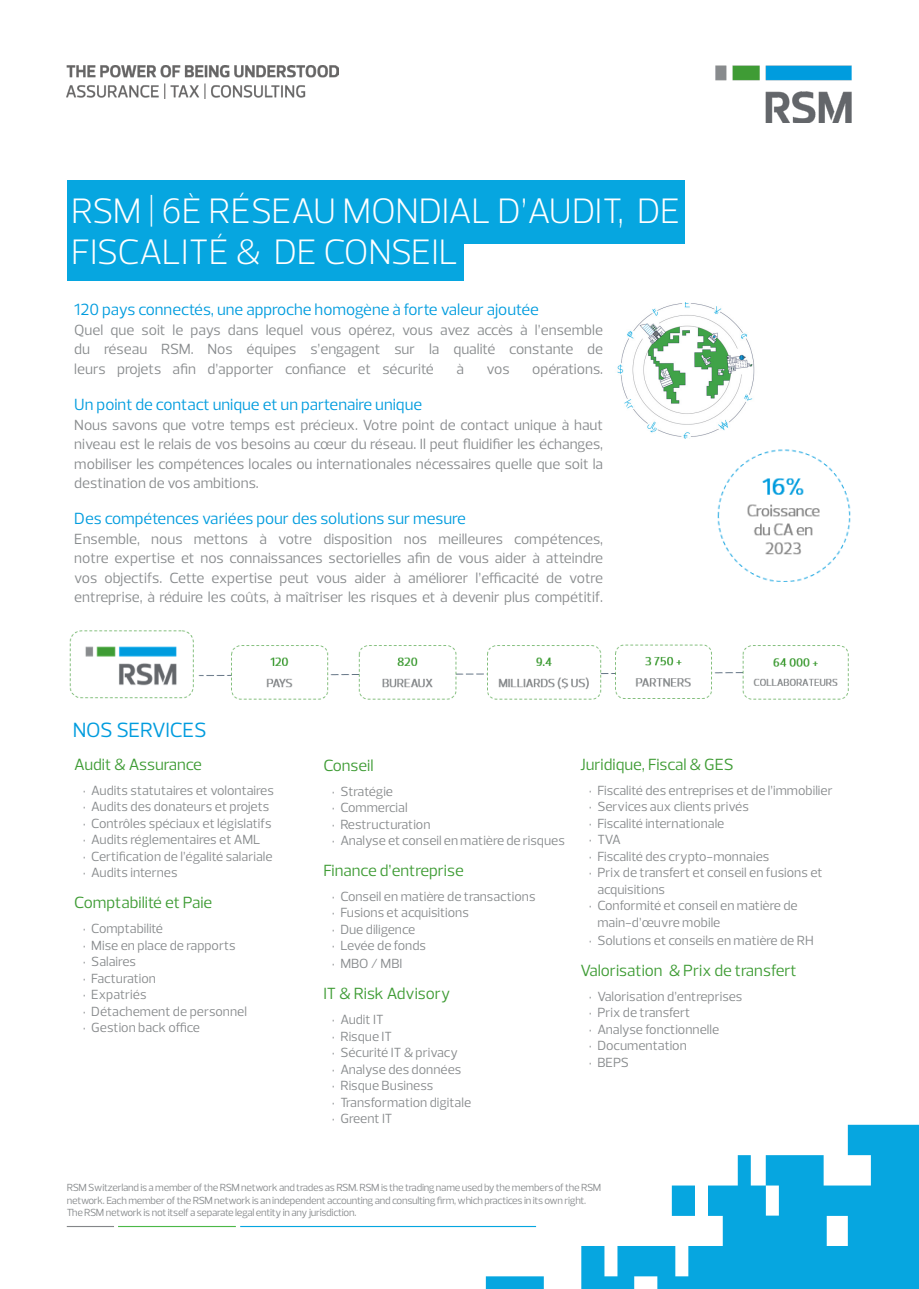
<style>
.page{position:relative;width:919px;height:1289px;background:#fff}
.page>*{position:absolute;margin:0;border:0;box-sizing:border-box;transform-origin:0 0}
.Issues_based_thought{font:300 36px/40.5px "Prelo";letter-spacing:-.01em;color:#fff}
.Power_of_being_understood{font:21px "Prelo";letter-spacing:-.015em;color:#009cde}
.Power_of_being_understood-2{font:16.5px "Prelo";color:#009cde}
.t1{font:16.5px "Prelo";color:#3f9c35}
.Body{font:15px/19.5px "Prelo";color:#888b8d;text-align:justify}
.t2{font:13.5px/16.5px "Prelo";color:#888b8d}
.Disclaimer{font:10.5px/12.6px "Prelo";letter-spacing:-.025em;color:#888b8d}
</style>
<div class="page">
<svg style="left:486px;top:1124px;width:432px;height:164px"></svg>
<img style="left:715px;top:66px;width:136px;height:57px">
<img style="left:67px;top:66px;width:271px;height:33px">
<img style="left:617px;top:302px;width:138px;height:136px">
<img style="left:69px;top:630px;width:780px;height:70px">
<img style="left:717px;top:449px;width:134px;height:133px">
<hr style="left:118px;top:1225px;width:118px;height:1px;background:#4cb848">
<hr style="left:240px;top:1225px;width:296px;height:1px;background:#06a6e0">
<hr style="left:67px;top:1225px;width:47px;height:1px;background:#848689">
<div style="left:67px;top:181px;width:617px;height:63px;background:#06a6e0"></div>
<div style="left:67px;top:217px;width:396px;height:63px;background:#06a6e0"></div>
<p class="Issues_based_thought" style="left:71px;top:191px;width:610px">RSM | 6È RÉSEAU MONDIAL D’AUDIT, DE<br>FISCALITÉ &amp; DE CONSEIL</p>
<p class="Power_of_being_understood-2" style="left:74px;top:300px;width:466px">120 pays connectés, une approche homogène à forte valeur ajoutée</p>
<p class="Body" style="left:74px;top:320px;width:530px">Quel que soit le pays dans lequel vous opérez, vous avez accès à l’ensemble du réseau RSM. Nos équipes s’engagent sur la qualité constante de leurs projets afin d’apporter confiance et sécurité</p>
<p class="Body" style="left:456px;top:359px;width:9px">à</p>
<p class="Body" style="left:486px;top:359px;width:24px">vos</p>
<p class="Body" style="left:532px;top:359px;width:72px">opérations.</p>
<p class="Power_of_being_understood-2" style="left:74px;top:394px;width:349px">Un point de contact unique et un partenaire unique</p>
<p class="Body" style="left:74px;top:415px;width:530px">Nous savons que votre temps est précieux. Votre point de contact unique à haut niveau est le relais de vos besoins au cœur du réseau. Il peut fluidifier les échanges, mobiliser les compétences locales ou internationales nécessaires quelle que soit la destination de vos ambitions.</p>
<p class="Power_of_being_understood-2" style="left:74px;top:508px;width:393px">Des compétences variées pour des solutions sur mesure</p>
<p class="Body" style="left:74px;top:529px;width:530px">Ensemble, nous mettons à votre disposition nos meilleures compétences, notre expertise et nos connaissances sectorielles afin de vous aider à atteindre vos objectifs. Cette expertise peut vous aider à améliorer l’efficacité de votre entreprise, à réduire les coûts, à maîtriser les risques et à devenir plus compétitif.</p>
<p class="Power_of_being_understood" style="left:73px;top:717px;width:135px">NOS SERVICES</p>
<p class="t1" style="left:74px;top:754px;width:129px">Audit &amp; Assurance</p>
<p class="t2" style="left:83px;top:782px;width:193px">• Audits statutaires et volontaires</p>
<p class="t2" style="left:83px;top:798px;width:188px">• Audits des donateurs et projets</p>
<p class="t2" style="left:83px;top:815px;width:190px">• Contrôles spéciaux et législatifs</p>
<p class="t2" style="left:83px;top:831px;width:179px">• Audits réglementaires et AML</p>
<p class="t2" style="left:83px;top:848px;width:191px">• Certification de l’égalité salariale</p>
<p class="t2" style="left:83px;top:864px;width:96px">• Audits internes</p>
<p class="t1" style="left:74px;top:892px;width:139px">Comptabilité et Paie</p>
<p class="t2" style="left:83px;top:920px;width:82px">• Comptabilité</p>
<p class="t2" style="left:83px;top:936px;width:154px">• Mise en place de rapports</p>
<p class="t2" style="left:83px;top:953px;width:55px">• Salaires</p>
<p class="t2" style="left:83px;top:969px;width:75px">• Facturation</p>
<p class="t2" style="left:83px;top:986px;width:65px">• Expatriés</p>
<p class="t2" style="left:83px;top:1002px;width:166px">• Détachement de personnel</p>
<p class="t2" style="left:83px;top:1019px;width:119px">• Gestion back office</p>
<p class="t1" style="left:323px;top:755px;width:52px">Conseil</p>
<p class="t2" style="left:332px;top:783px;width:63px">• Stratégie</p>
<p class="t2" style="left:332px;top:799px;width:77px">• Commercial</p>
<p class="t2" style="left:332px;top:816px;width:100px">• Restructuration</p>
<p class="t2" style="left:332px;top:832px;width:234px">• Analyse et conseil en matière de risques</p>
<p class="t1" style="left:323px;top:860px;width:142px">Finance d’entreprise</p>
<p class="t2" style="left:332px;top:888px;width:205px">• Conseil en matière de transactions</p>
<p class="t2" style="left:332px;top:904px;width:138px">• Fusions et acquisitions</p>
<p class="t2" style="left:332px;top:921px;width:85px">• Due diligence</p>
<p class="t2" style="left:332px;top:937px;width:96px">• Levée de fonds</p>
<p class="t2" style="left:332px;top:955px;width:72px">• MBO / MBI</p>
<p class="t1" style="left:323px;top:983px;width:128px">IT &amp; Risk Advisory</p>
<p class="t2" style="left:332px;top:1011px;width:53px">• Audit IT</p>
<p class="t2" style="left:332px;top:1028px;width:62px">• Risque IT</p>
<p class="t2" style="left:332px;top:1044px;width:127px">• Sécurité IT &amp; privacy</p>
<p class="t2" style="left:332px;top:1061px;width:131px">• Analyse des données</p>
<p class="t2" style="left:332px;top:1077px;width:103px">• Risque Business</p>
<p class="t2" style="left:332px;top:1094px;width:141px">• Transformation digitale</p>
<p class="t2" style="left:332px;top:1110px;width:62px">• Greent IT</p>
<p class="t1" style="left:580px;top:754px;width:155px">Juridique, Fiscal &amp; GES</p>
<p class="t2" style="left:589px;top:782px;width:245px">• Fiscalité des entreprises et de l’immobilier</p>
<p class="t2" style="left:589px;top:798px;width:161px">• Services aux clients privés</p>
<p class="t2" style="left:589px;top:815px;width:137px">• Fiscalité internationale</p>
<p class="t2" style="left:589px;top:831px;width:34px">• TVA</p>
<p class="t2" style="left:589px;top:848px;width:182px">• Fiscalité des crypto-monnaies</p>
<p class="t2" style="left:597px;top:864px;width:227px;text-indent:-9px">• Prix de transfert et conseil en fusions et acquisitions</p>
<p class="t2" style="left:597px;top:897px;width:202px;text-indent:-9px">• Conformité et conseil en matière de main-d’œuvre mobile</p>
<p class="t2" style="left:589px;top:932px;width:226px">• Solutions et conseils en matière de RH</p>
<p class="t1" style="left:580px;top:959px;width:218px">Valorisation &amp; Prix de transfert</p>
<p class="t2" style="left:589px;top:987px;width:155px">• Valorisation d’entreprises</p>
<p class="t2" style="left:589px;top:1004px;width:103px">• Prix de transfert</p>
<p class="t2" style="left:589px;top:1020px;width:132px">• Analyse fonctionnelle</p>
<p class="t2" style="left:589px;top:1037px;width:99px">• Documentation</p>
<p class="t2" style="left:589px;top:1053px;width:42px">• BEPS</p>
<p class="Disclaimer" style="left:67px;top:1181px;width:536px">RSM Switzerland is a member of the RSM network and trades as RSM. RSM is the trading name used by the members of the RSM network. Each member of the RSM network is an independent accounting and consulting firm, which practices in its own right.<br>The RSM network is not itself a separate legal entity in any jurisdiction.</p>
</div>
